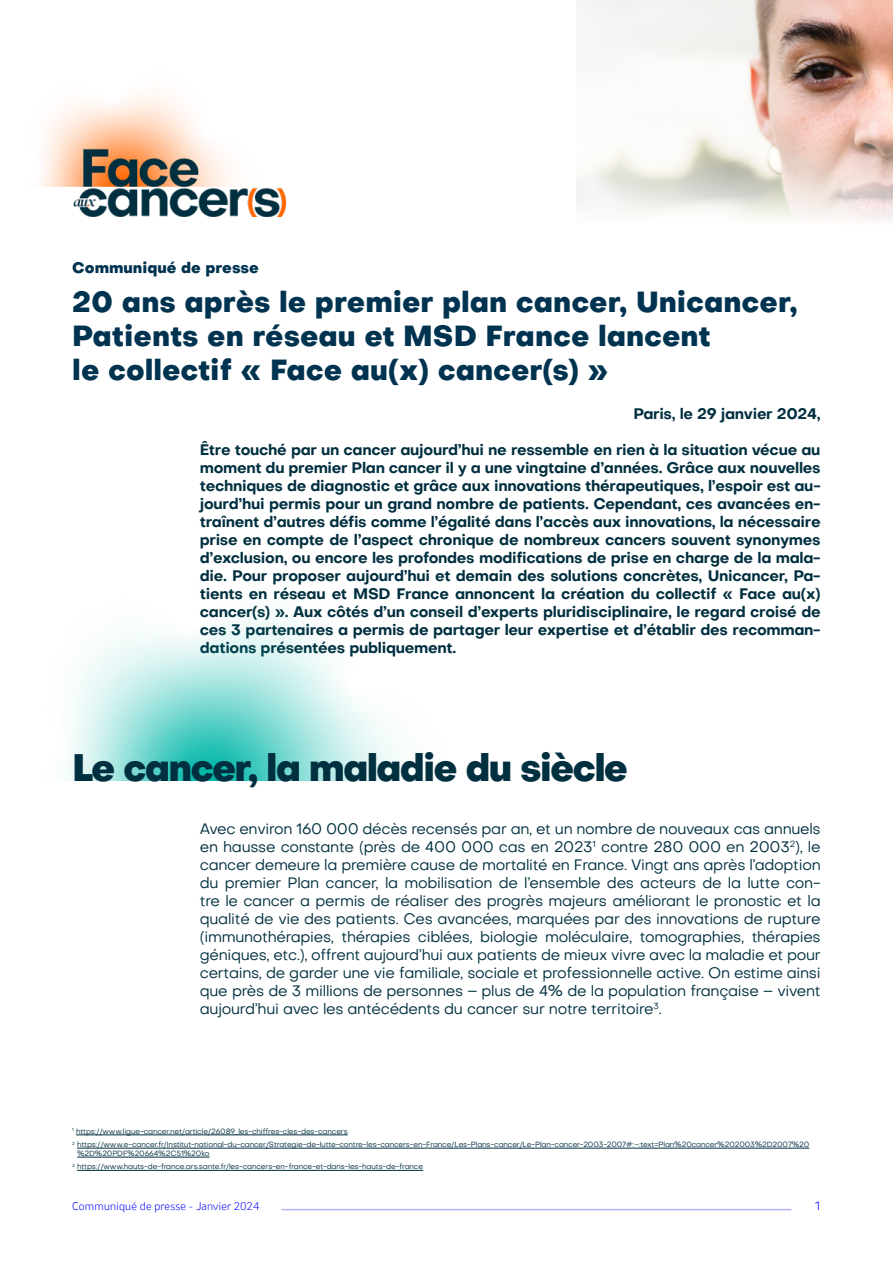
<style>
.page{position:relative;width:893px;height:1263px;background:#fff}
.page>*{position:absolute;margin:0;border:0;box-sizing:border-box;transform-origin:0 0}
.t1{font:800 37.5px "Objective";letter-spacing:-.05em;color:#002f3f}
.t2{font:800 28.5px/34.2px "Objective";color:#003350}
.t3{font:700 15px/18px "Objective";letter-spacing:-.02em;color:#002f3f;text-align:justify}
.t4{font:15px/18px "Objective";letter-spacing:-.02em;color:#002f3f;text-align:justify}
.t5{font:800 15px "Objective";color:#003350}
.t6{font:300 12px "Marianne";color:#00f}
.t7{font:300 10.5px "Invention";letter-spacing:.025em;color:#00f}
.t8{font:7.5px/13.2px "Objective";letter-spacing:-.02em;color:#002f3f}
</style>
<div class="page">
<hr style="left:281px;top:1209px;width:510px;height:1px;background:#00f">
<hr style="left:76px;top:1134px;width:272px;height:1px;background:#002f3f">
<hr style="left:77px;top:1148px;width:732px;height:1px;background:#002f3f">
<hr style="left:77px;top:1157px;width:133px;height:1px;background:#002f3f">
<hr style="left:77px;top:1170px;width:346px;height:1px;background:#002f3f">
<img style="left:797px;top:0;width:96px;height:105px">
<svg style="left:576px;top:105px;width:317px;height:115px"></svg>
<img style="left:41px;top:94px;width:246px;height:123px">
<svg style="left:66px;top:618px;width:337px;height:163px"></svg>
<p class="t5" style="left:72px;top:257px;width:188px">Communiqué de presse</p>
<h2 class="t2" style="left:72px;top:284px;width:727px">20 ans après le premier plan cancer, Unicancer,<br>Patients en réseau et MSD France lancent<br>le collectif « Face au(x) cancer(s) »</h2>
<p class="t3" style="left:633px;top:405px;width:189px">Paris, le 29 janvier 2024,</p>
<p class="t3" style="left:200px;top:441px;width:622px">Être touché par un cancer aujourd’hui ne ressemble en rien à la situation vécue au moment du premier Plan cancer il y a une vingtaine d’années. Grâce aux nouvelles techniques de diagnostic et grâce aux innovations thérapeutiques, l’espoir est au&shy;jourd’hui permis pour un grand nombre de patients. Cependant, ces avancées en&shy;traînent d’autres défis comme l’égalité dans l’accès aux innovations, la nécessaire prise en compte de l’aspect chronique de nombreux cancers souvent synonymes d’exclusion, ou encore les profondes modifications de prise en charge de la mala&shy;die. Pour proposer aujourd’hui et demain des solutions concrètes, Unicancer, Pa&shy;tients en réseau et MSD France annoncent la création du collectif « Face au(x) cancer(s) ». Aux côtés d’un conseil d’experts pluridisciplinaire, le regard croisé de ces 3 partenaires a permis de partager leur expertise et d’établir des recomman&shy;dations présentées publiquement.</p>
<h1 class="t1" style="left:72px;top:739px;width:558px">Le cancer, la maladie du siècle</h1>
<p class="t4" style="left:200px;top:820px;width:622px">Avec environ 160 000 décès recensés par an, et un nombre de nouveaux cas annuels en hausse constante (près de 400 000 cas en 2023<sup>1</sup> contre 280 000 en 2003<sup>2</sup>), le cancer demeure la première cause de mortalité en France. Vingt ans après l’adoption du premier Plan cancer, la mobilisation de l’ensemble des acteurs de la lutte con&shy;tre le cancer a permis de réaliser des progrès majeurs améliorant le pronostic et la qualité de vie des patients. Ces avancées, marquées par des innovations de rupture (immunothérapies, thérapies ciblées, biologie moléculaire, tomographies, thérapies géniques, etc.), offrent aujourd’hui aux patients de mieux vivre avec la maladie et pour certains, de garder une vie familiale, sociale et professionnelle active. On estime ainsi que près de 3 millions de personnes – plus de 4% de la population française – vivent aujourd’hui avec les antécédents du cancer sur notre territoire<sup>3</sup>.</p>
<p class="t8" style="left:72px;top:1125px;width:739px"><sup>1</sup> https://www.ligue-cancer.net/article/26089_les-chiffres-cles-des-cancers<br><sup>2</sup> https://www.e-cancer.fr/Institut-national-du-cancer/Strategie-de-lutte-contre-les-cancers-en-France/Les-Plans-cancer/Le-Plan-cancer-2003-2007#:~:text=Plan%20cancer%202003%2D2007%20</p>
<p class="t8" style="left:72px;top:1147px;width:352px;text-indent:5px">%2D%20PDF%20664%2C51%20ko<br><sup>3</sup> https://www.hauts-de-france.ars.sante.fr/les-cancers-en-france-et-dans-les-hauts-de-france</p>
<p class="t7" style="left:72px;top:1199px;width:189px">Communiqué de presse - Janvier 2024</p>
<p class="t6" style="left:815px;top:1199px;width:7px">1</p>
</div>
